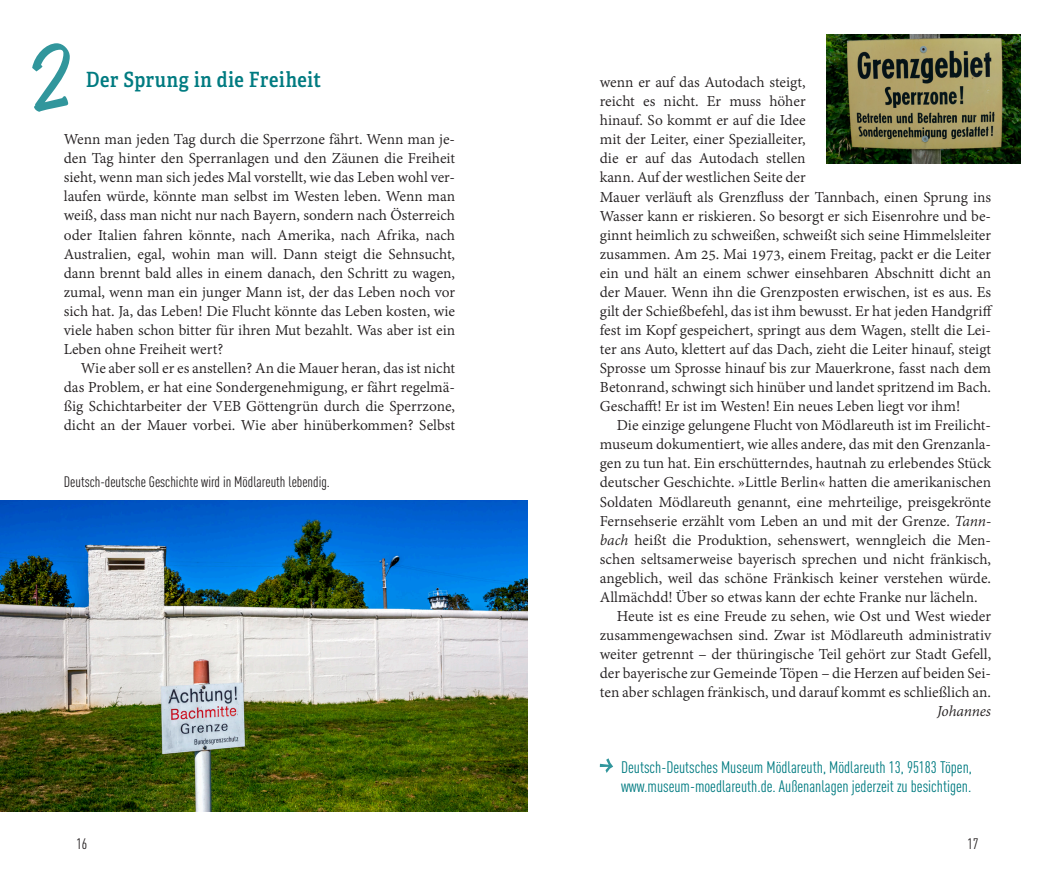
<style>
.page{position:relative;width:1055px;height:893px;background:#fff}
.page>*{position:absolute;margin:0;border:0;box-sizing:border-box;transform-origin:0 0}
.t1{font:93px "Reklame Script";color:#31969c}
.t2{font:600 21px "Adelle Condensed";letter-spacing:.03em;color:#007b81}
.t3{font:16.5px/19px "Adobe Devanagari";color:#231f20;text-align:justify}
.t4{font:condensed 16.5px/19px "DINOT";color:#007b81}
.t5{font:italic 16.5px "Adobe Devanagari";letter-spacing:-.01em;color:#231f20}
.t6{font:condensed 15px "DINOT";color:#231f20}
.s1{font-style:italic}
</style>
<div class="page">
<svg style="left:600px;top:758px;width:13px;height:15px"></svg>
<img style="left:0;top:500px;width:527px;height:311px">
<img style="left:827px;top:34px;width:193px;height:129px">
<h1 class="t1" style="left:34px;top:14px;width:36px">2</h1>
<p class="t2" style="left:86px;top:67px;width:236px">Der Sprung in die Freiheit</p>
<p class="t3" style="left:64px;top:131px;width:393px">Wenn man jeden Tag durch die Sperrzone fährt. Wenn man je&shy;den Tag hinter den Sperranlagen und den Zäunen die Freiheit sieht, wenn man sich jedes Mal vorstellt, wie das Leben wohl ver&shy;laufen würde, könnte man selbst im Westen leben. Wenn man weiß, dass man nicht nur nach Bayern, sondern nach Österreich oder Italien fahren könnte, nach Amerika, nach Afrika, nach Australien, egal, wohin man will. Dann steigt die Sehnsucht, dann brennt bald alles in einem danach, den Schritt zu wagen, zumal, wenn man ein junger Mann ist, der das Leben noch vor sich hat. Ja, das Leben! Die Flucht könnte das Leben kosten, wie viele haben schon bitter für ihren Mut bezahlt. Was aber ist ein Leben ohne Freiheit wert?</p>
<p class="t3" style="left:64px;top:360px;width:393px;text-indent:17px">Wie aber soll er es anstellen? An die Mauer heran, das ist nicht das Problem, er hat eine Sondergenehmigung, er fährt regelmä&shy;ßig Schichtarbeiter der VEB Göttengrün durch die Sperrzone, dicht an der Mauer vorbei. Wie aber hinüberkommen? Selbst</p>
<p class="t6" style="left:64px;top:473px;width:267px">Deutsch-deutsche Geschichte wird in Mödlareuth lebendig.</p>
<p class="t3" style="left:600px;top:74px;width:394px;text-align:left">wenn er auf das Autodach steigt,<br>reicht es nicht. Er muss höher<br>hinauf. So kommt er auf die Idee<br>mit der Leiter, einer Spezialleiter,<br>die er auf das Autodach stellen<br>kann. Auf der westlichen Seite der<br>Mauer verläuft als Grenzfluss der Tannbach, einen Sprung ins Wasser kann er riskieren. So besorgt er sich Eisenrohre und be&shy;ginnt heimlich zu schweißen, schweißt sich seine Himmelsleiter zusammen. Am 25. Mai 1973, einem Freitag, packt er die Leiter ein und hält an einem schwer einsehbaren Abschnitt dicht an der Mauer. Wenn ihn die Grenzposten erwischen, ist es aus. Es gilt der Schießbefehl, das ist ihm bewusst. Er hat jeden Handgriff fest im Kopf gespeichert, springt aus dem Wagen, stellt die Lei&shy;ter ans Auto, klettert auf das Dach, zieht die Leiter hinauf, steigt Sprosse um Sprosse hinauf bis zur Mauerkrone, fasst nach dem Betonrand, schwingt sich hinüber und landet spritzend im Bach.<br>Geschafft! Er ist im Westen! Ein neues Leben liegt vor ihm!</p>
<p class="t3" style="left:617px;top:417px;width:376px">Die einzige gelungene Flucht von Mödlareuth ist im Freilicht-</p>
<p class="t3" style="left:600px;top:436px;width:393px">museum dokumentiert, wie alles andere, das mit den Grenzanla-</p>
<p class="t3" style="left:600px;top:455px;width:393px">gen zu tun hat. Ein erschütterndes, hautnah zu erlebendes Stück</p>
<p class="t3" style="left:600px;top:474px;width:393px">deutscher Geschichte. »Little Berlin« hatten die amerikanischen</p>
<p class="t3" style="left:600px;top:493px;width:393px">Soldaten Mödlareuth genannt, eine mehrteilige, preisgekrönte</p>
<p class="t3" style="left:600px;top:512px;width:393px">Fernsehserie erzählt vom Leben an und mit der Grenze. <span class="s1">Tann-</span></p>
<p class="t3" style="left:600px;top:532px;width:393px"><span class="s1">bach</span> heißt die Produktion, sehenswert, wenngleich die Men-</p>
<p class="t3" style="left:600px;top:551px;width:393px">schen seltsamerweise bayerisch sprechen und nicht fränkisch,</p>
<p class="t3" style="left:600px;top:570px;width:393px">angeblich, weil das schöne Fränkisch keiner verstehen würde.</p>
<p class="t3" style="left:600px;top:589px;width:379px">Allmächdd! Über so etwas kann der echte Franke nur lächeln.</p>
<p class="t3" style="left:617px;top:608px;width:376px">Heute ist es eine Freude zu sehen, wie Ost und West wieder</p>
<p class="t3" style="left:600px;top:627px;width:393px">zusammengewachsen sind. Zwar ist Mödlareuth administrativ</p>
<p class="t3" style="left:600px;top:646px;width:393px">weiter getrennt – der thüringische Teil gehört zur Stadt Gefell,</p>
<p class="t3" style="left:600px;top:665px;width:393px">der bayerische zur Gemeinde Töpen – die Herzen auf beiden Sei-</p>
<p class="t3" style="left:600px;top:684px;width:393px">ten aber schlagen fränkisch, und darauf kommt es schließlich an.</p>
<p class="t5" style="left:937px;top:702px;width:55px">Johannes</p>
<p class="t4" style="left:621px;top:757px;width:352px">Deutsch-Deutsches Museum Mödlareuth, Mödlareuth 13, 95183 Töpen, www.museum-moedlareuth.de. Außenanlagen jederzeit zu besichtigen.</p>
<p class="t6" style="left:77px;top:835px;width:12px">16</p>
<p class="t6" style="left:967px;top:835px;width:12px">17</p>
</div>
